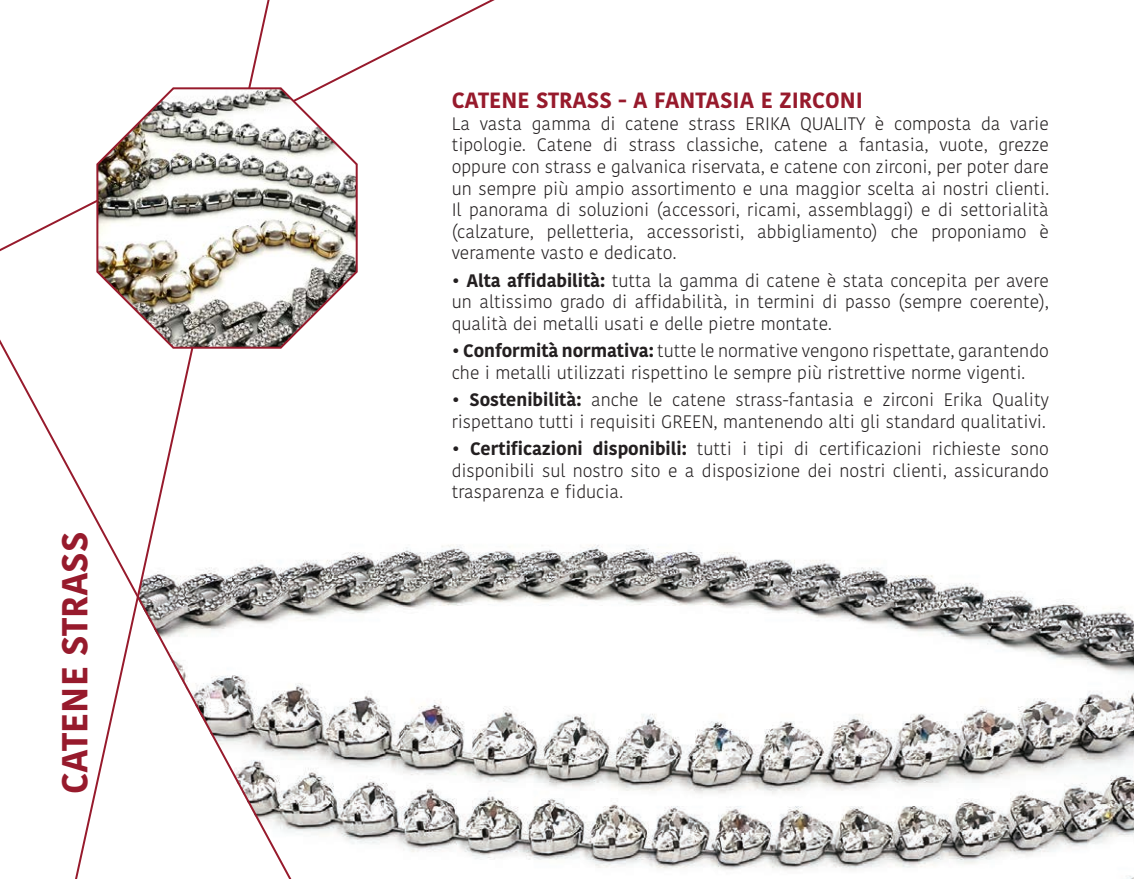
<style>
.page{position:relative;width:1134px;height:879px;background:#fff}
.page>*{position:absolute;margin:0;border:0;box-sizing:border-box;transform-origin:0 0}
.t1{font:700 36px "Kohinoor Telugu";color:#971a2c}
.t2{font:700 22px "Kohinoor Telugu";color:#971a2c}
.t3{font:300 18px/21.6px "Kohinoor Telugu";color:#231f20;text-align:justify}
.s1{font-weight:700}
</style>
<div class="page">
<img style="left:349px;top:544px;width:785px;height:335px">
<svg style="left:0;top:69px;width:349px;height:810px"></svg>
<img style="left:95px;top:85px;width:263px;height:265px">
<h1 class="t1" style="left:54px;top:794px;width:264px;rotate:-90deg">CATENE STRASS</h1>
<p class="t2" style="left:452px;top:88px;width:413px">CATENE STRASS - A FANTASIA E ZIRCONI</p>
<p class="t3" style="left:452px;top:113px;width:599px">La vasta gamma di catene strass ERIKA QUALITY è composta da varie tipologie. Catene di strass classiche, catene a fantasia, vuote, grezze oppure con strass e galvanica riservata, e catene con zirconi, per poter dare un sempre più ampio assortimento e una maggior scelta ai nostri clienti.<br>Il panorama di soluzioni (accessori, ricami, assemblaggi) e di settorialità (calzature, pelletteria, accessoristi, abbigliamento) che proponiamo è veramente vasto e dedicato.</p>
<p class="t3" style="left:452px;top:270px;width:599px"><span class="s1">• Alta affidabilità:</span> tutta la gamma di catene è stata concepita per avere un altissimo grado di affidabilità, in termini di passo (sempre coerente), qualità dei metalli usati e delle pietre montate.</p>
<p class="t3" style="left:452px;top:340px;width:599px"><span class="s1">• Conformità normativa:</span> tutte le normative vengono rispettate, garantendo che i metalli utilizzati rispettino le sempre più ristrettive norme vigenti.</p>
<p class="t3" style="left:452px;top:389px;width:599px"><span class="s1">• Sostenibilità:</span> anche le catene strass-fantasia e zirconi Erika Quality rispettano tutti i requisiti GREEN, mantenendo alti gli standard qualitativi.</p>
<p class="t3" style="left:452px;top:438px;width:599px"><span class="s1">• Certificazioni disponibili:</span> tutti i tipi di certificazioni richieste sono disponibili sul nostro sito e a disposizione dei nostri clienti, assicurando trasparenza e fiducia.</p>
</div>
